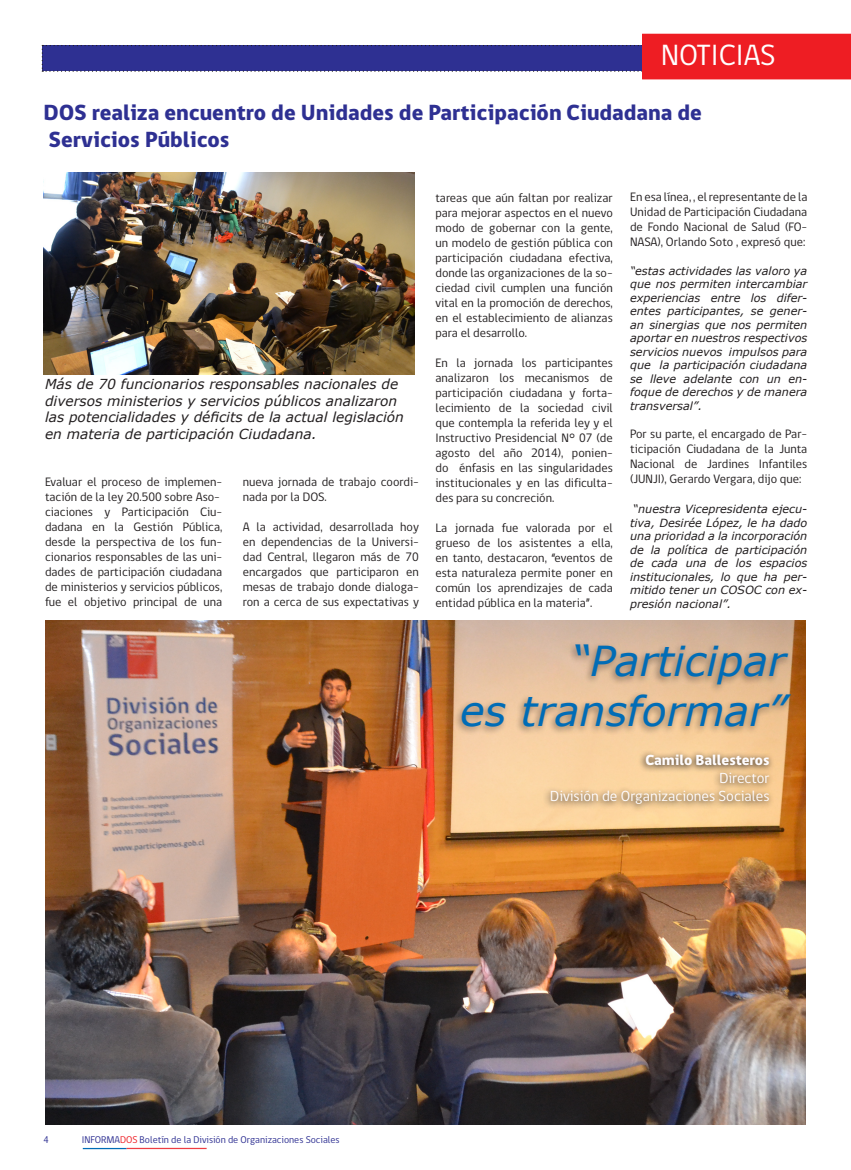
<style>
.page{position:relative;width:851px;height:1170px;background:#fff}
.page>*{position:absolute;margin:0;border:0;box-sizing:border-box;transform-origin:0 0}
.t1{font:italic 41.25px/49.5px "Verdana";color:#006cb6;text-align:right}
.t2{font:30px "gob CL";color:#fff}
.t3{font:800 22.5px/27px "gob CL";color:#2e3092}
.t4{font:15px/18px "gob CL";color:#fffdff;text-align:right}
.t5{font:800 15px "gob CL";color:#fffdff}
.t6{font:italic 13.75px/16.5px "Verdana";color:#231f20}
.t7{font:12.5px/15px "gob CL";color:#231f20;text-align:justify}
.t8{font:italic 11.25px/13.5px "Verdana";color:#231f20;text-align:justify}
.t9{font:10px "gob CL";color:#2e3092}
.s1{color:#ee1d23}
</style>
<div class="page">
<svg style="left:42px;top:45px;width:809px;height:27px;background:#343592"></svg>
<div style="left:642px;top:34px;width:208px;height:45px;background:#ee1d23"></div>
<img style="left:44px;top:172px;width:370px;height:202px">
<img style="left:45px;top:620px;width:760px;height:504px">
<div style="left:452px;top:640px;width:398px;height:162px;background:#231f20;opacity:.5"></div>
<svg style="left:543px;top:749px;width:274px;height:90px;background:#dab17e"></svg>
<hr style="left:83px;top:1147px;width:44px;height:1px;background:#006cb7">
<hr style="left:127px;top:1147px;width:79px;height:1px;background:#ee3d43">
<h2 class="t2" style="left:661px;top:35px;width:116px">NOTICIAS</h2>
<h3 class="t3" style="left:44px;top:99px;width:659px">DOS realiza encuentro de Unidades de Participación Ciudadana de<br>Servicios Públicos</h3>
<p class="t6" style="left:45px;top:376px;width:360px">Más de 70 funcionarios responsables nacionales de diversos ministerios y servicios públicos analizaron las potencialidades y déficits de la actual legislación en materia de participación Ciudadana.</p>
<p class="t7" style="left:45px;top:475px;width:179px;text-align:left">Evaluar el proceso de implemen&shy;tación de la ley 20.500 sobre Aso&shy;ciaciones y Participación Ciu&shy;dadana en la Gestión Pública, desde la perspectiva de los fun&shy;cionarios responsables de las uni&shy;dades de participación ciudadana de ministerios y servicios públicos, fue el objetivo principal de una</p>
<p class="t7" style="left:243px;top:475px;width:177px">nueva jornada de trabajo coordi&shy;nada por la DOS.</p>
<p class="t7" style="left:243px;top:520px;width:178px">A la actividad, desarrollada hoy en dependencias de la Universi&shy;dad Central, llegaron más de 70 encargados que participaron en mesas de trabajo donde dialoga&shy;ron a cerca de sus expectativas y</p>
<p class="t7" style="left:630px;top:190px;width:179px">En esa línea, , el representante de la Unidad de Participación Ciudadana de Fondo Nacional de Salud (FO-NASA), Orlando Soto , expresó que:</p>
<p class="t8" style="left:630px;top:264px;width:179px">“estas actividades las valoro ya que nos permiten intercambiar experiencias entre los difer&shy;entes participantes, se gener&shy;an sinergias que nos permiten aportar en nuestros respectivos servicios nuevos impulsos para que la participación ciudadana se lleve adelante con un en&shy;foque de derechos y de manera transversal”.</p>
<p class="t7" style="left:630px;top:427px;width:179px">Por su parte, el encargado de Par&shy;ticipación Ciudadana de la Junta Nacional de Jardines Infantiles (JUNJI), Gerardo Vergara, dijo que:</p>
<p class="t8" style="left:630px;top:502px;width:179px">“nuestra Vicepresidenta ejecu&shy;tiva, Desirée López, le ha dado una prioridad a la incorporación de la política de participación de cada una de los espacios institucionales, lo que ha per&shy;mitido tener un COSOC con ex&shy;presión nacional”.</p>
<h1 class="t1" style="left:460px;top:636px;width:327px">“Participar<br>es transformar”</h1>
<p class="t5" style="left:645px;top:750px;width:126px">Camilo Ballesteros</p>
<p class="t4" style="left:550px;top:769px;width:221px">Director<br>División de Organizaciones Sociales</p>
<p class="t7" style="left:435px;top:190px;width:179px">tareas que aún faltan por realizar para mejorar aspectos en el nuevo modo de gobernar con la gente, un modelo de gestión pública con participación ciudadana efectiva, donde las organizaciones de la so&shy;ciedad civil cumplen una función vital en la promoción de derechos, en el establecimiento de alianzas para el desarrollo.</p>
<p class="t7" style="left:435px;top:355px;width:179px">En la jornada los participantes analizaron los mecanismos de participación ciudadana y forta&shy;lecimiento de la sociedad civil que contempla la referida ley y el Instructivo Presidencial N° 07 (de agosto del año 2014), ponien&shy;do énfasis en las singularidades institucionales y en las dificulta&shy;des para su concreción.</p>
<p class="t7" style="left:435px;top:520px;width:179px">La jornada fue valorada por el grueso de los asistentes a ella, en tanto, destacaron, “eventos de esta naturaleza permite poner en común los aprendizajes de cada entidad pública en la materia”.</p>
<p class="t9" style="left:44px;top:1133px;width:7px">4</p>
<p class="t9" style="left:82px;top:1133px;width:259px">INFORMA<span class="s1">DOS</span> Boletín de la División de Organizaciones Sociales</p>
</div>
